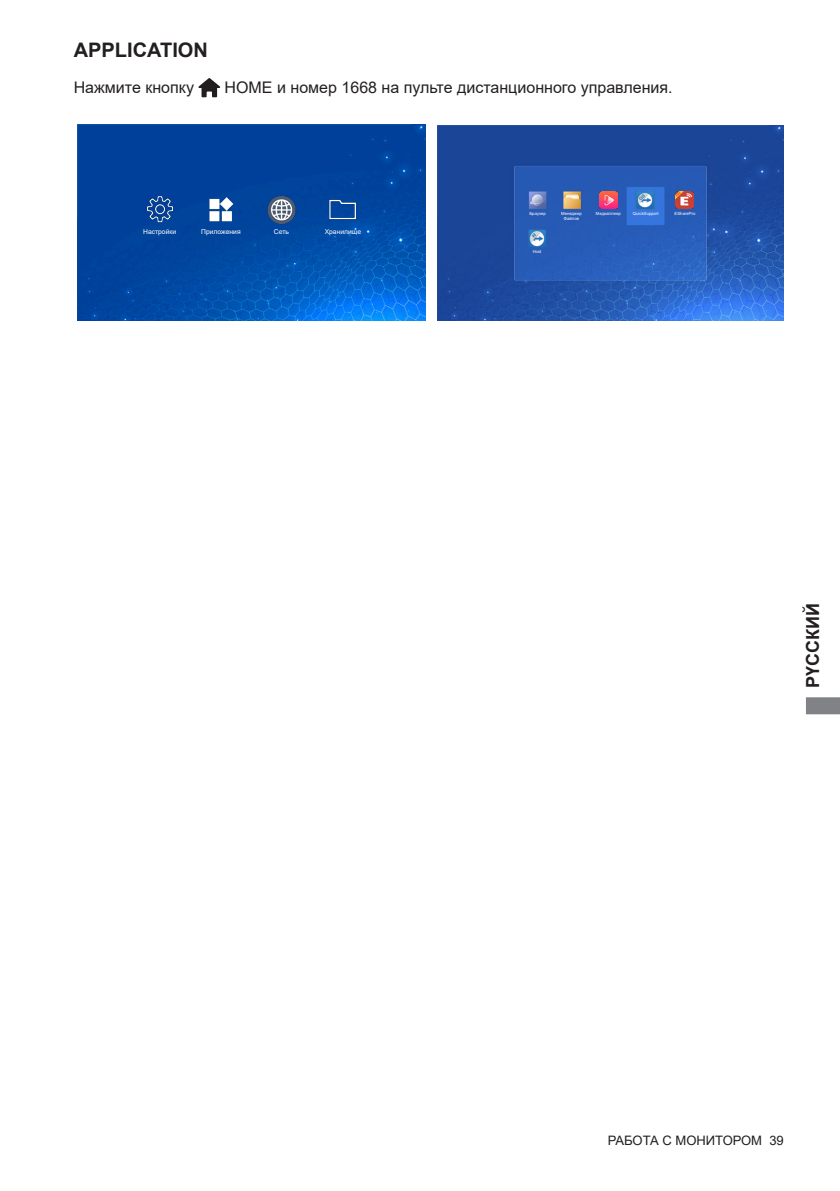
<style>
.page{position:relative;width:840px;height:1191px;background:#fff}
.page>*{position:absolute;margin:0;border:0;box-sizing:border-box;transform-origin:0 0}
.t1{font:700 20px "Arial";color:#231f20}
.t2{font:700 18px "Arial";color:#231f20}
.t3{font:16px "Arial";color:#231f20}
.t4{font:13px "Arial";color:#231f20}
.t5{font:6.8px "Arial";color:#fff}
.t6{font:4.2px "Arial";color:#fff}
</style>
<div class="page">
<svg style="left:806px;top:697px;width:33px;height:17px"></svg>
<svg style="left:198px;top:78px;width:22px;height:19px"></svg>
<img style="left:77px;top:125px;width:348px;height:196px">
<img style="left:144px;top:194px;width:31px;height:31px">
<img style="left:205px;top:193px;width:32px;height:32px">
<img style="left:265px;top:194px;width:32px;height:31px">
<img style="left:326px;top:193px;width:33px;height:32px">
<img style="left:437px;top:125px;width:345px;height:195px">
<img style="left:599px;top:191px;width:17px;height:17px">
<img style="left:675px;top:191px;width:18px;height:18px">
<svg style="left:635px;top:191px;width:19px;height:18px"></svg>
<img style="left:636px;top:191px;width:17px;height:18px">
<img style="left:528px;top:230px;width:17px;height:17px">
<p class="t1" style="left:74px;top:36px;width:136px">APPLICATION</p>
<p class="t3" style="left:74px;top:77px;width:122px">Нажмите кнопку</p>
<p class="t3" style="left:224px;top:77px;width:449px">HOME и номер 1668 на пульте дистанционного управления.</p>
<p class="t5" style="left:143px;top:227px;width:35px">Настройки</p>
<p class="t5" style="left:201px;top:227px;width:41px">Приложения</p>
<p class="t5" style="left:274px;top:227px;width:17px">Сеть</p>
<p class="t5" style="left:324px;top:227px;width:38px">Хранилище</p>
<p class="t6" style="left:632px;top:211px;width:27px">QuickSupport</p>
<p class="t6" style="left:606px;top:211px;width:11px">CMS</p>
<p class="t6" style="left:674px;top:211px;width:22px">ESharePro</p>
<p class="t6" style="left:529px;top:211px;width:18px">Браузер</p>
<p class="t6" style="left:561px;top:211px;width:22px">Mенеджер</p>
<p class="t6" style="left:595px;top:211px;width:27px">Медиаплеер</p>
<p class="t6" style="left:563px;top:216px;width:17px">Файлов</p>
<p class="t6" style="left:532px;top:249px;width:10px">Host</p>
<p class="t2" style="left:799px;top:688px;width:86px;rotate:-90deg">РҮССКИЙ</p>
<p class="t4" style="left:607px;top:1131px;width:177px">РАБОТА С МОНИТОРОМ 39</p>
</div>
